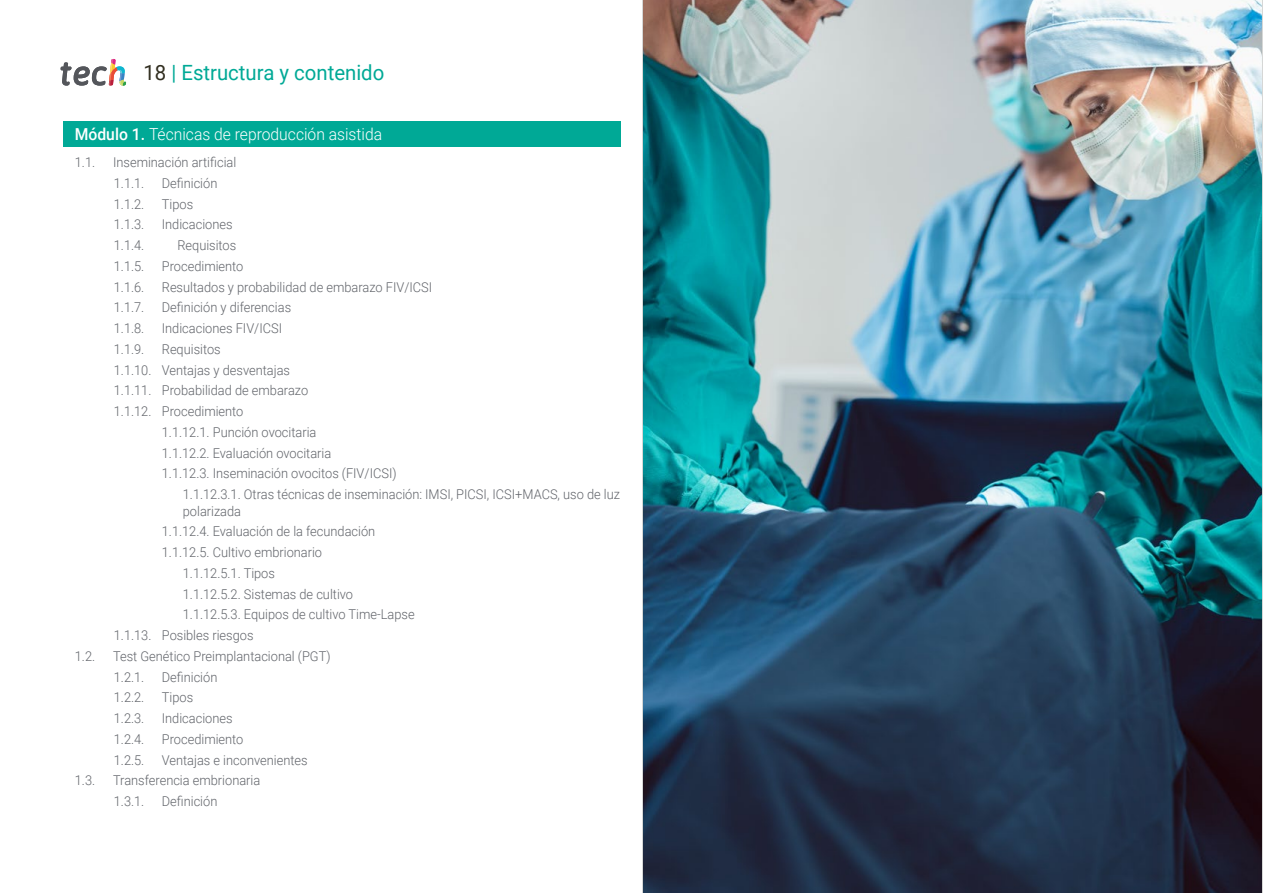
<style>
.page{position:relative;width:1263px;height:893px;background:#fff}
.page>*{position:absolute;margin:0;border:0;box-sizing:border-box;transform-origin:0 0}
.t1{font:21px "Roboto";color:#00a996}
.t2{font:300 16.5px "Roboto";color:#fff;scale:.95 1}
.t3{font:300 13.5px/20.7px "Roboto";color:#61646a;scale:.95 1}
.s1{color:#312e20}
.s2{font-weight:500}
</style>
<div class="page">
<img style="left:643px;top:0;width:619px;height:893px">
<div style="left:64px;top:121px;width:557px;height:25px;background:#00a996"></div>
<svg style="left:61px;top:59px;width:65px;height:27px"></svg>
<h1 class="t1" style="left:144px;top:57px;width:242px"><span class="s1">18</span> | Estructura y contenido</h1>
<p class="t2" style="left:75px;top:123px;width:325px"><span class="s2">Módulo 1.</span> Técnicas de reproducción asistida</p>
<p class="t3" style="left:75px;top:151px;width:23px">1.1.</p>
<p class="t3" style="left:113px;top:151px;width:131px">Inseminación artificial<br>1.1.1.</p>
<p class="t3" style="left:162px;top:172px;width:60px">Definición</p>
<p class="t3" style="left:114px;top:193px;width:34px">1.1.2.</p>
<p class="t3" style="left:162px;top:193px;width:34px">Tipos</p>
<p class="t3" style="left:114px;top:214px;width:34px">1.1.3.</p>
<p class="t3" style="left:162px;top:214px;width:76px">Indicaciones</p>
<p class="t3" style="left:114px;top:234px;width:34px">1.1.4.</p>
<p class="t3" style="left:177px;top:234px;width:63px">Requisitos</p>
<p class="t3" style="left:114px;top:255px;width:34px">1.1.5.</p>
<p class="t3" style="left:162px;top:255px;width:87px">Procedimiento</p>
<p class="t3" style="left:114px;top:276px;width:34px">1.1.6.</p>
<p class="t3" style="left:162px;top:276px;width:286px">Resultados y probabilidad de embarazo FIV/ICSI</p>
<p class="t3" style="left:114px;top:297px;width:34px">1.1.7.</p>
<p class="t3" style="left:162px;top:297px;width:138px">Definición y diferencias</p>
<p class="t3" style="left:114px;top:317px;width:34px">1.1.8.</p>
<p class="t3" style="left:162px;top:317px;width:128px">Indicaciones FIV/ICSI</p>
<p class="t3" style="left:114px;top:338px;width:34px">1.1.9.</p>
<p class="t3" style="left:114px;top:338px;width:206px;text-indent:48px">Requisitos<br>1.1.10. Ventajas y desventajas<br>1.1.11. Probabilidad de embarazo<br>1.1.12. Procedimiento</p>
<p class="t3" style="left:162px;top:421px;width:164px">1.1.12.1. Punción ovocitaria</p>
<p class="t3" style="left:162px;top:442px;width:180px">1.1.12.2. Evaluación ovocitaria</p>
<p class="t3" style="left:162px;top:463px;width:249px">1.1.12.3. Inseminación ovocitos (FIV/ICSI)</p>
<p class="t3" style="left:183px;top:483px;width:462px">1.1.12.3.1. Otras técnicas de inseminación: IMSI, PICSI, ICSI+MACS, uso de luz</p>
<p class="t3" style="left:183px;top:500px;width:63px">polarizada</p>
<p class="t3" style="left:162px;top:521px;width:226px">1.1.12.4. Evaluación de la fecundación</p>
<p class="t3" style="left:162px;top:541px;width:170px">1.1.12.5. Cultivo embrionario</p>
<p class="t3" style="left:183px;top:562px;width:98px">1.1.12.5.1. Tipos</p>
<p class="t3" style="left:183px;top:583px;width:181px">1.1.12.5.2. Sistemas de cultivo</p>
<p class="t3" style="left:183px;top:604px;width:245px">1.1.12.5.3. Equipos de cultivo Time-Lapse</p>
<p class="t3" style="left:114px;top:624px;width:149px">1.1.13. Posibles riesgos</p>
<p class="t3" style="left:75px;top:645px;width:23px">1.2.</p>
<p class="t3" style="left:113px;top:645px;width:230px">Test Genético Preimplantacional (PGT)<br>1.2.1.</p>
<p class="t3" style="left:162px;top:666px;width:60px">Definición</p>
<p class="t3" style="left:114px;top:687px;width:34px">1.2.2.</p>
<p class="t3" style="left:162px;top:687px;width:34px">Tipos</p>
<p class="t3" style="left:114px;top:707px;width:34px">1.2.3.</p>
<p class="t3" style="left:162px;top:707px;width:76px">Indicaciones</p>
<p class="t3" style="left:114px;top:728px;width:34px">1.2.4.</p>
<p class="t3" style="left:162px;top:728px;width:87px">Procedimiento</p>
<p class="t3" style="left:114px;top:749px;width:34px">1.2.5.</p>
<p class="t3" style="left:162px;top:749px;width:155px">Ventajas e inconvenientes</p>
<p class="t3" style="left:75px;top:770px;width:23px">1.3.</p>
<p class="t3" style="left:113px;top:770px;width:156px">Transferencia embrionaria<br>1.3.1.</p>
<p class="t3" style="left:162px;top:790px;width:60px">Definición</p>
</div>
